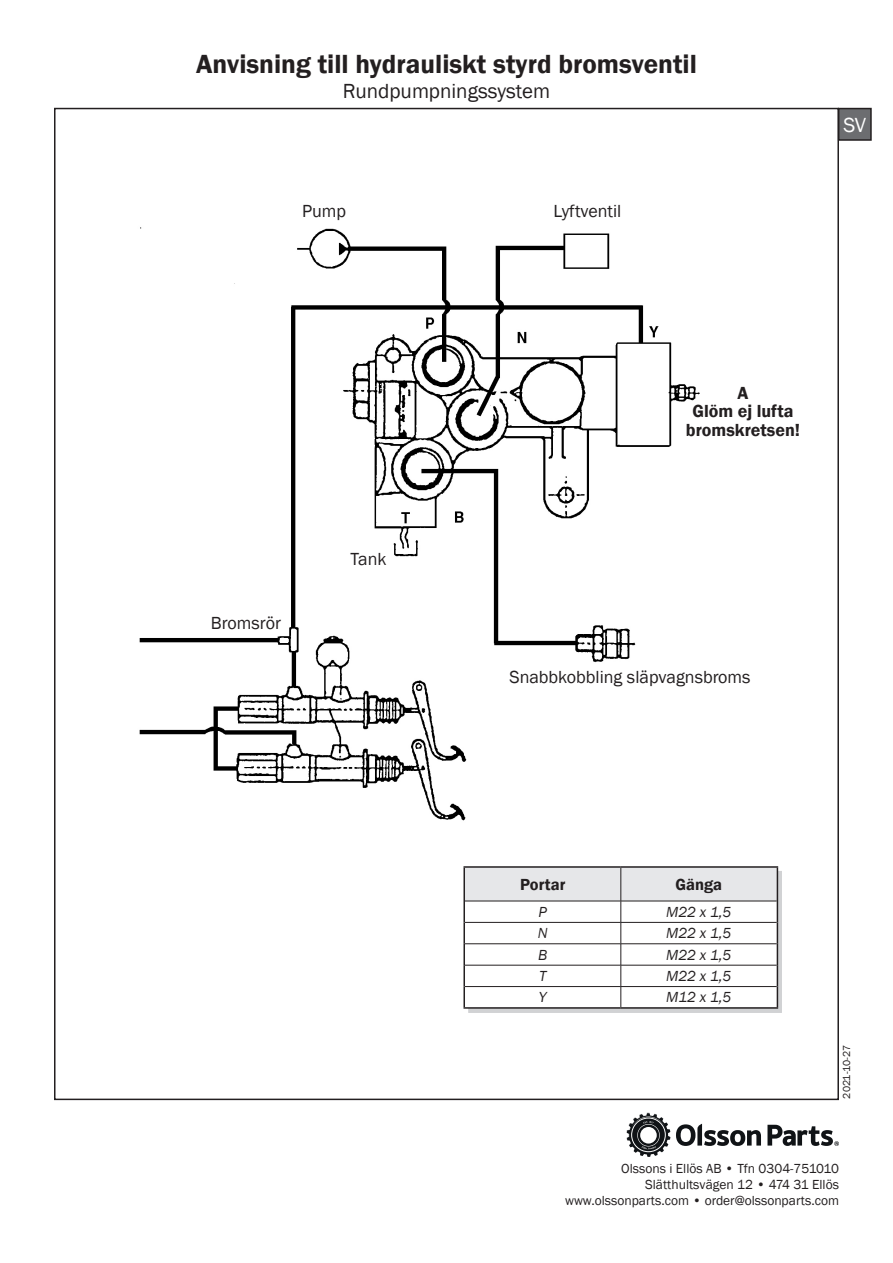
<style>
.page{position:relative;width:893px;height:1263px;background:#fff}
.page>*{position:absolute;margin:0;border:0;box-sizing:border-box;transform-origin:0 0}
.t1{font:600 27px "Franklin Gothic";color:#231f20}
.t2{font:21px "Franklin Gothic";color:#231f20}
.t3{font:21px "Franklin Gothic";color:#fff}
.t4{font:18px "Franklin Gothic";color:#231f20}
.t5{font:600 18px "Franklin Gothic";color:#231f20}
.t6{font:600 16.5px "Franklin Gothic";color:#231f20}
.t7{font:italic 15px "Franklin Gothic";color:#231f20}
.t8{font:13.5px/16.2px "Franklin Gothic";color:#231f20;text-align:right}
.t9{font:10.5px "Franklin Gothic";letter-spacing:-.03em;color:#231f20}
</style>
<div class="page">
<svg style="left:468px;top:871px;width:314px;height:142px;fill:#d1d2d4"></svg>
<hr style="left:463px;top:866px;width:158px;height:2px;background:#231f20">
<hr style="left:463px;top:868px;width:2px;height:33px;background:#231f20">
<hr style="left:621px;top:866px;width:157px;height:2px;background:#231f20">
<hr style="left:463px;top:901px;width:2px;height:21px;background:#231f20">
<hr style="left:463px;top:922px;width:2px;height:22px;background:#231f20">
<hr style="left:463px;top:944px;width:2px;height:21px;background:#231f20">
<hr style="left:463px;top:965px;width:2px;height:21px;background:#231f20">
<hr style="left:463px;top:986px;width:2px;height:21px;background:#231f20">
<hr style="left:463px;top:1007px;width:158px;height:2px;background:#231f20">
<hr style="left:621px;top:1007px;width:157px;height:2px;background:#231f20">
<svg style="left:464px;top:867px;width:314px;height:141px"></svg>
<img style="left:139px;top:227px;width:561px;height:594px">
<div style="left:839px;top:109px;width:32px;height:31px;background:#6c6d70"></div>
<div style="left:838px;top:108px;width:34px;height:33px;border:2px solid #231f20"></div>
<svg style="left:676px;top:1124px;width:85px;height:22px"></svg>
<svg style="left:626px;top:1113px;width:44px;height:44px"></svg>
<svg style="left:767px;top:1125px;width:72px;height:21px"></svg>
<p class="t1" style="left:196px;top:47px;width:502px">Anvisning till hydrauliskt styrd bromsventil</p>
<p class="t2" style="left:343px;top:78px;width:209px">Rundpumpningssystem</p>
<p class="t4" style="left:302px;top:200px;width:45px">Pump</p>
<p class="t4" style="left:554px;top:200px;width:69px">Lyftventil</p>
<h2 class="t3" style="left:843px;top:112px;width:24px">SV</h2>
<p class="t4" style="left:211px;top:612px;width:72px">Bromsrör</p>
<p class="t4" style="left:351px;top:547px;width:37px">Tank</p>
<p class="t5" style="left:738px;top:381px;width:12px">A</p>
<p class="t5" style="left:692px;top:400px;width:103px">Glöm ej lufta</p>
<p class="t5" style="left:686px;top:419px;width:116px">bromskretsen!</p>
<p class="t4" style="left:509px;top:666px;width:243px">Snabbkobbling släpvagnsbroms</p>
<p class="t6" style="left:520px;top:874px;width:47px">Portar</p>
<p class="t6" style="left:675px;top:874px;width:48px">Gänga</p>
<p class="t7" style="left:539px;top:902px;width:10px">P</p>
<p class="t7" style="left:666px;top:902px;width:67px">M22 x 1,5</p>
<p class="t7" style="left:538px;top:924px;width:11px">N</p>
<p class="t7" style="left:666px;top:924px;width:67px">M22 x 1,5</p>
<p class="t7" style="left:538px;top:945px;width:11px">B</p>
<p class="t7" style="left:666px;top:945px;width:67px">M22 x 1,5</p>
<p class="t7" style="left:539px;top:967px;width:9px">T</p>
<p class="t7" style="left:666px;top:967px;width:67px">M22 x 1,5</p>
<p class="t7" style="left:539px;top:988px;width:9px">Y</p>
<p class="t7" style="left:666px;top:988px;width:67px">M12 x 1,5</p>
<p class="t9" style="left:840px;top:1098px;width:55px;rotate:-90deg">2021-10-27</p>
<p class="t8" style="left:565px;top:1160px;width:275px">Olssons i Ellös AB • Tfn 0304-751010<br>Slätthultsvägen 12 • 474 31 Ellös www.olssonparts.com • order@olssonparts.com</p>
</div>
